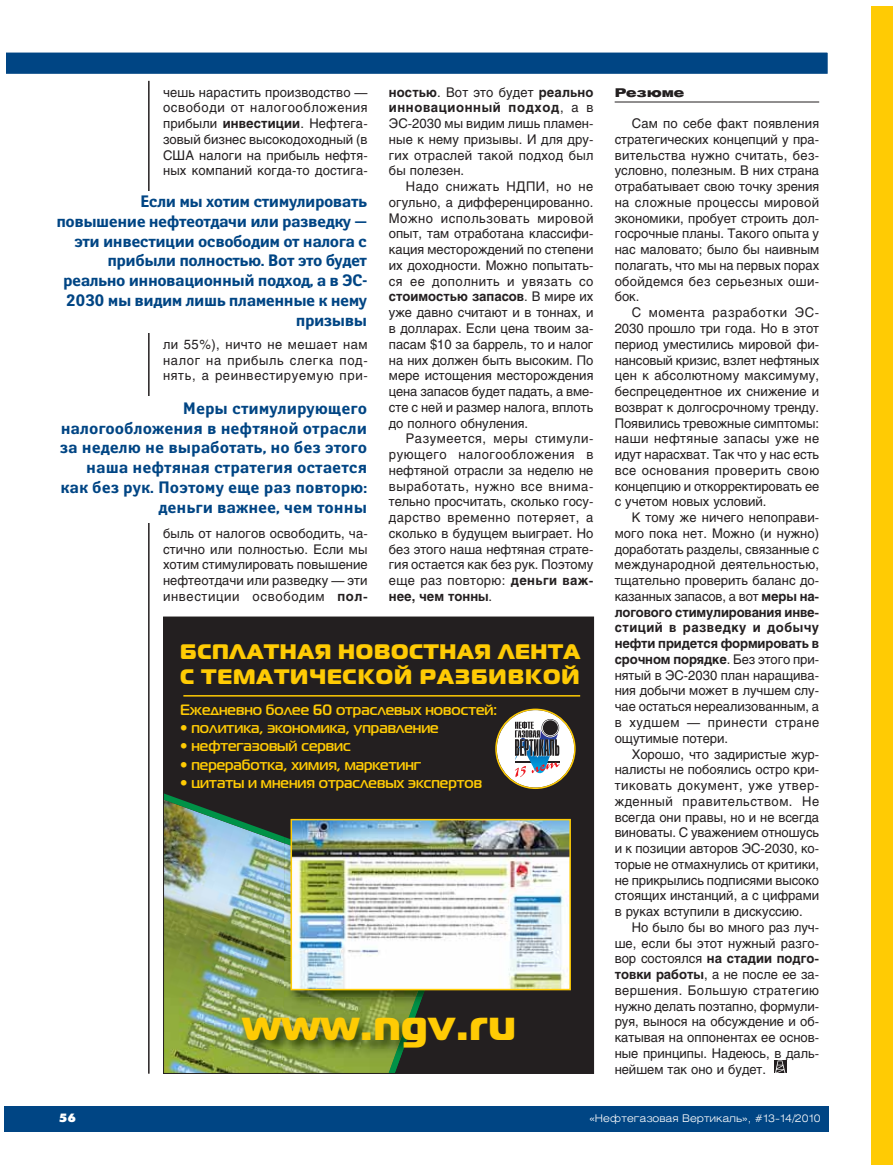
<style>
.page{position:relative;width:893px;height:1170px;background:#fff}
.page>*{position:absolute;margin:0;border:0;box-sizing:border-box;transform-origin:0 0}
.t1{font:42px "Magistral Black C";letter-spacing:.03em;color:#ffcb04}
.t2{font:21px/25.2px "Magistral Black C";letter-spacing:.035em;color:#ffcb04}
.t3{font:700 16.5px/19.8px "Yanus C";letter-spacing:-.03em;color:#004584;text-align:right}
.t4{font:700 16.5px/19.8px "Yanus C";color:#004584;text-align:right}
.t5{font:700 15px "Magistral C";color:#ffcb04}
.t6{font:13.2px/15.8px "Helios";color:#231f20;text-align:justify}
.t7{font:900 12px "Helios Ext";letter-spacing:.005em;color:#231f20}
.t8{font:12px "Futura Futuris XC";color:#fff}
.t9{font:300 10.5px "Helios Ext";color:#fff}
.s1{font-weight:700}
</style>
<div class="page">
<div style="left:4px;top:1106px;width:825px;height:25px;background:#004584"></div>
<hr style="left:615px;top:102px;width:204px;height:1px;background:#231f20">
<div style="left:774px;top:1060px;width:13px;height:13px;background:#231f20"></div>
<svg style="left:775px;top:1060px;width:11px;height:13px"></svg>
<div style="left:6px;top:53px;width:822px;height:21px;background:#004584"></div>
<div style="left:4px;top:51px;width:825px;height:24px;border:2px solid #fff"></div>
<hr style="left:148px;top:81px;width:2px;height:992px;background:#231f20">
<div style="left:55px;top:191px;width:312px;height:142px;background:#fff"></div>
<div style="left:55px;top:396px;width:312px;height:126px;background:#fff"></div>
<div style="left:164px;top:617px;width:430px;height:456px;background:#231f20"></div>
<img style="left:165px;top:794px;width:119px;height:203px">
<hr style="left:183px;top:695px;width:397px;height:1px;background:#ffcb04">
<img style="left:411px;top:1009px;width:7px;height:19px">
<img style="left:165px;top:997px;width:246px;height:74px">
<img style="left:495px;top:708px;width:81px;height:81px">
<img style="left:284px;top:843px;width:166px;height:154px">
<svg style="left:416px;top:997px;width:6px;height:12px"></svg>
<img style="left:284px;top:997px;width:132px;height:12px">
<img style="left:294px;top:821px;width:274px;height:166px">
<div style="left:291px;top:818px;width:280px;height:172px;border:2px solid #ffcb04"></div>
<div style="left:872px;top:6px;width:21px;height:1158px;background:#ffcb04"></div>
<p class="t6" style="left:163px;top:85px;width:206px">чешь нарастить производство — освободи от налогообложения прибыли <span class="s1">инвестиции</span>. Нефтега&shy;зовый бизнес высокодоходный (в США налоги на прибыль нефтя&shy;ных компаний когда-то достига-</p>
<p class="t3" style="left:56px;top:193px;width:312px">Если мы хотим стимулировать повышение нефтеотдачи или разведку — эти инвестиции освободим от налога с прибыли полностью. Вот это будет реально инновационный подход, а в ЭС-<br>2030 мы видим лишь пламенные к нему призывы</p>
<p class="t6" style="left:163px;top:337px;width:206px">ли 55%), ничто не мешает нам налог на прибыль слегка под&shy;нять, а реинвестируемую при-</p>
<p class="t4" style="left:60px;top:399px;width:309px">Меры стимулирующего налогообложения в нефтяной отрасли за неделю не выработать, но без этого наша нефтяная стратегия остается как без рук. Поэтому еще раз повторю: деньги важнее, чем тонны</p>
<p class="t6" style="left:163px;top:526px;width:206px">быль от налогов освободить, ча&shy;стично или полностью. Если мы хотим стимулировать повышение нефтеотдачи или разведку — эти инвестиции освободим <span class="s1">пол-</span></p>
<p class="t6" style="left:389px;top:85px;width:206px"><span class="s1">ностью</span>. Вот это будет <span class="s1">реально инновационный подход</span>, а в ЭС-2030 мы видим лишь пламен&shy;ные к нему призывы. И для дру&shy;гих отраслей такой подход был бы полезен.</p>
<p class="t6" style="left:389px;top:180px;width:206px;text-indent:17px">Надо снижать НДПИ, но не огульно, а дифференцированно.<br>Можно использовать мировой опыт, там отработана классифи&shy;кация месторождений по степени их доходности. Можно попытать&shy;ся ее дополнить и увязать со <span class="s1">стоимостью запасов</span>. В мире их уже давно считают и в тоннах, и в долларах. Если цена твоим за&shy;пасам $10 за баррель, то и налог на них должен быть высоким. По мере истощения месторождения цена запасов будет падать, а вме&shy;сте с ней и размер налога, вплоть до полного обнуления.</p>
<p class="t6" style="left:389px;top:432px;width:206px;text-indent:17px">Разумеется, меры стимули&shy;рующего налогообложения в нефтяной отрасли за неделю не выработать, нужно все внима&shy;тельно просчитать, сколько госу&shy;дарство временно потеряет, а сколько в будущем выиграет. Но без этого наша нефтяная страте&shy;гия остается как без рук. Поэтому еще раз повторю: <span class="s1">деньги важ&shy;нее, чем тонны</span>.</p>
<h2 class="t2" style="left:180px;top:641px;width:402px">БСПЛАТНАЯ НОВОСТНАЯ ЛЕНТА<br>С ТЕМАТИЧЕСКОЙ РАЗБИВКОЙ</h2>
<p class="t5" style="left:180px;top:705px;width:318px">Ежедневно более 60 отраслевых новостей:</p>
<p class="t5" style="left:180px;top:723px;width:260px">• политика, экономика, управление</p>
<p class="t5" style="left:180px;top:741px;width:172px">• нефтегазовый сервис</p>
<p class="t5" style="left:180px;top:759px;width:242px">• переработка, химия, маркетинг</p>
<p class="t5" style="left:180px;top:777px;width:303px">• цитаты и мнения отраслевых экспертов</p>
<h1 class="t1" style="left:243px;top:1010px;width:274px">www.ngv.ru</h1>
<p class="t7" style="left:615px;top:88px;width:71px">Резюме</p>
<p class="t6" style="left:615px;top:117px;width:206px;text-indent:17px">Сам по себе факт появления стратегических концепций у пра&shy;вительства нужно считать, без&shy;условно, полезным. В них страна отрабатывает свою точку зрения на сложные процессы мировой экономики, пробует строить дол&shy;госрочные планы. Такого опыта у нас маловато; было бы наивным полагать, что мы на первых порах обойдемся без серьезных оши&shy;бок.</p>
<p class="t6" style="left:615px;top:306px;width:206px;text-indent:17px">С момента разработки ЭС-2030 прошло три года. Но в этот период уместились мировой фи&shy;нансовый кризис, взлет нефтяных цен к абсолютному максимуму, беспрецедентное их снижение и возврат к долгосрочному тренду.<br>Появились тревожные симптомы: наши нефтяные запасы уже не идут нарасхват. Так что у нас есть все основания проверить свою концепцию и откорректировать ее с учетом новых условий.</p>
<p class="t6" style="left:615px;top:511px;width:206px;text-indent:17px">К тому же ничего непоправи&shy;мого пока нет. Можно (и нужно) доработать разделы, связанные с международной деятельностью, тщательно проверить баланс до&shy;казанных запасов, а вот <span class="s1">меры на&shy;логового стимулирования инве&shy;стиций в разведку и добычу нефти придется формировать в срочном порядке</span>. Без этого при&shy;нятый в ЭС-2030 план наращива&shy;ния добычи может в лучшем слу&shy;чае остаться нереализованным, а в худшем — принести стране ощутимые потери.</p>
<p class="t6" style="left:615px;top:747px;width:206px;text-indent:17px">Хорошо, что задиристые жур&shy;налисты не побоялись остро кри&shy;тиковать документ, уже утвер&shy;жденный правительством. Не всегда они правы, но и не всегда виноваты. С уважением отношусь и к позиции авторов ЭС-2030, ко&shy;торые не отмахнулись от критики, не прикрылись подписями высоко стоящих инстанций, а с цифрами в руках вступили в дискуссию.</p>
<p class="t6" style="left:615px;top:920px;width:206px;text-indent:17px">Но было бы во много раз луч&shy;ше, если бы этот нужный разго&shy;вор состоялся <span class="s1">на стадии подго&shy;товки работы</span>, а не после ее за&shy;вершения. Большую стратегию нужно делать поэтапно, формули&shy;руя, вынося на обсуждение и об&shy;катывая на оппонентах ее основ&shy;ные принципы. Надеюсь, в даль&shy;нейшем так оно и будет.</p>
<p class="t8" style="left:59px;top:1113px;width:18px">56</p>
<p class="t9" style="left:589px;top:1113px;width:233px">«Нефтегазовая Вертикаль», #13-14/2010</p>
</div>
